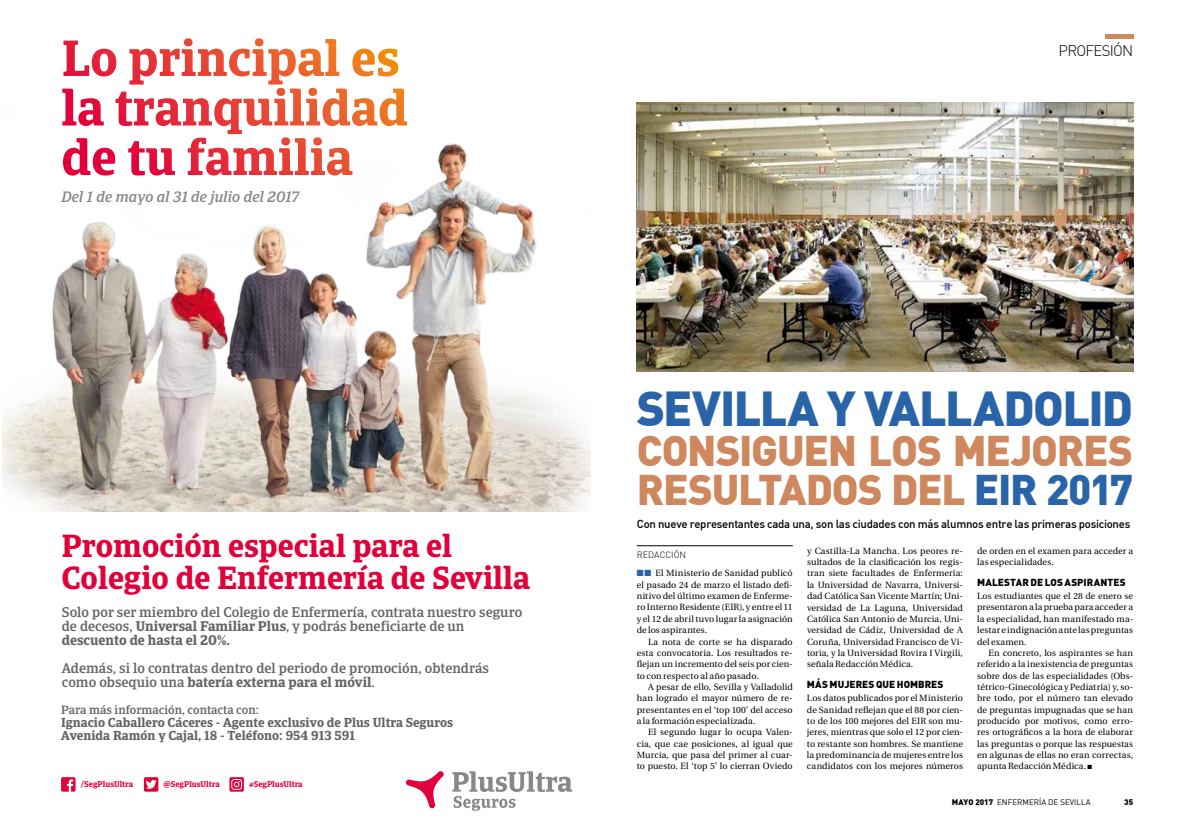
<style>
.page{position:relative;width:1180px;height:828px;background:#fff}
.page>*{position:absolute;margin:0;border:0;box-sizing:border-box;transform-origin:0 0}
.t1{font:900 48px "DIN";letter-spacing:-.025em;color:#2964a9}
.t2{font:900 42px/39px "DIN";letter-spacing:-.03em;color:#cf875e;text-align:right}
.t3{font:700 31.9px/31.9px "Catalana";color:#e2003b}
.t4{font:italic 500 15px "Catalana";color:#87888a}
.t5{font:300 15px "DIN";letter-spacing:-.05em;color:#000}
.t6{font:500 14px/14px "Catalana";color:#646567}
.t7{font:700 13px/13px "Catalana";color:#646567}
.t8{font:500 12px "Catalana";color:#646567}
.t9{font:500 11.5px "DIN";letter-spacing:-.025em;color:#000}
.t10{font:900 10px "DIN Alternate";letter-spacing:.005em;color:#000}
.t11{font:9px/11.3px "Utopia";letter-spacing:.01em;color:#000;text-align:justify}
.t12{font:300 9px "DIN";color:#000}
.t13{font:700 8.3px "Catalana";color:#e2003b}
.t14{font:8px "DIN";color:#000}
.t15{font:900 8px "DIN";color:#000}
.s1{font-weight:700}
.s2{color:#2964a9}
.s3{font-weight:900}
</style>
<div class="page">
<hr style="left:636px;top:545px;width:156px;height:1px;background:#000">
<img style="left:636px;top:102px;width:496px;height:269px">
<img style="left:2px;top:109px;width:588px;height:402px">
<svg style="left:452px;top:771px;width:120px;height:40px"></svg>
<svg style="left:406px;top:771px;width:38px;height:37px"></svg>
<svg style="left:229px;top:777px;width:15px;height:14px"></svg>
<svg style="left:144px;top:777px;width:14px;height:14px"></svg>
<svg style="left:61px;top:777px;width:15px;height:14px"></svg>
<svg style="left:63px;top:38px;width:335px;height:47px"></svg>
<hr style="left:1104px;top:34px;width:28px;height:4px;background:#cf875e">
<h3 class="t4" style="left:61px;top:187px;width:239px">Del 1 de mayo al 31 de julio del 2017</h3>
<h3 class="t3" style="left:61px;top:530px;width:470px">Promoción especial para el<br>Colegio de Enfermería de Sevilla</h3>
<h3 class="t6" style="left:62px;top:605px;width:462px">Solo por ser miembro del Colegio de Enfermería, contrata nuestro seguro de decesos, <span class="s1">Universal Familiar Plus</span>, y podrás beneficiarte de un <span class="s1">descuento de hasta el 20%.</span></h3>
<h3 class="t6" style="left:62px;top:661px;width:428px">Además, si lo contratas dentro del periodo de promoción, obtendrás como obsequio una <span class="s1">batería externa para el móvil</span>.</h3>
<h3 class="t8" style="left:61px;top:703px;width:199px">Para más información, contacta con:</h3>
<h3 class="t7" style="left:61px;top:716px;width:393px">Ignacio Caballero Cáceres - Agente exclusivo de Plus Ultra Seguros<br>Avenida Ramón y Cajal, 18 - Teléfono: 954 913 591</h3>
<p class="t13" style="left:81px;top:778px;width:54px">/SegPlusUltra</p>
<p class="t13" style="left:163px;top:778px;width:58px">@SegPlusUltra</p>
<p class="t13" style="left:249px;top:778px;width:55px">#SegPlusUltra</p>
<h3 class="t5" style="left:1058px;top:42px;width:76px">PROFESIÓN</h3>
<h1 class="t1" style="left:636px;top:376px;width:498px">SEVILLA Y VALLADOLID</h1>
<h2 class="t2" style="left:636px;top:428px;width:342px">CONSIGUEN LOS MEJO</h2>
<h2 class="t2" style="left:636px;top:428px;width:498px">RES<br>RESULTADOS DEL <span class="s2">EIR 2017</span></h2>
<p class="t9" style="left:636px;top:517px;width:495px">Con nueve representantes cada una, son las ciudades con más alumnos entre las primeras posiciones</p>
<p class="t12" style="left:636px;top:549px;width:51px">REDACCIÓN</p>
<p class="t11" style="left:636px;top:568px;width:157px"><span class="s2">■■</span> El Ministerio de Sanidad publicó el pasado 24 de marzo el listado defi&shy;nitivo del último examen de Enferme&shy;ro Interno Residente (EIR), y entre el 11 y el 12 de abril tuvo lugar la asignación de los aspirantes.</p>
<p class="t11" style="left:636px;top:636px;width:157px;text-indent:11px">La nota de corte se ha disparado esta convocatoria. Los resultados re&shy;flejan un incremento del seis por cien&shy;to con respecto al año pasado.</p>
<p class="t11" style="left:636px;top:681px;width:157px;text-indent:11px">A pesar de ello, Sevilla y Valladolid han logrado el mayor número de re&shy;presentantes en el ‘top 100’ del acceso a la formación especializada.</p>
<p class="t11" style="left:636px;top:726px;width:157px;text-indent:11px">El segundo lugar lo ocupa Valen&shy;cia, que cae posiciones, al igual que Murcia, que pasa del primer al cuar&shy;to puesto. El ‘top 5’ lo cierran Oviedo</p>
<p class="t11" style="left:806px;top:545px;width:157px">y Castilla-La Mancha. Los peores re&shy;sultados de la clasificación los regis&shy;tran siete facultades de Enfermería: la Universidad de Navarra, Universi&shy;dad Católica San Vicente Martín; Uni&shy;versidad de La Laguna, Universidad Católica San Antonio de Murcia, Uni&shy;versidad de Cádiz, Universidad de A Coruña, Universidad Francisco de Vi&shy;toria, y la Universidad Rovira I Virgili, señala Redacción Médica.</p>
<p class="t10" style="left:806px;top:677px;width:138px">MÁS MUJERES QUE HOMBRES</p>
<p class="t11" style="left:806px;top:692px;width:157px">Los datos publicados por el Ministerio de Sanidad reflejan que el 88 por cien&shy;to de los 100 mejores del EIR son mu&shy;jeres, mientras que solo el 12 por cien&shy;to restante son hombres. Se mantiene la predominancia de mujeres entre los candidatos con los mejores números</p>
<p class="t11" style="left:977px;top:545px;width:157px">de orden en el examen para acceder a las especialidades.</p>
<p class="t10" style="left:977px;top:575px;width:150px">MALESTAR DE LOS ASPIRANTES</p>
<p class="t11" style="left:977px;top:590px;width:157px">Los estudiantes que el 28 de enero se presentaron a la prueba para acceder a la especialidad, han manifestado ma&shy;lestar e indignación ante las preguntas del examen.</p>
<p class="t11" style="left:977px;top:647px;width:157px;text-indent:11px">En concreto, los aspirantes se han referido a la inexistencia de preguntas sobre dos de las especialidades (Obs&shy;tétrico-Ginecológica y Pediatría) y, so&shy;bre todo, por el número tan elevado de preguntas impugnadas que se han producido por motivos, como erro&shy;res ortográficos a la hora de elaborar las preguntas o porque las respuestas en algunas de ellas no eran correctas, apunta Redacción Médica. ■</p>
<p class="t14" style="left:951px;top:797px;width:140px"><span class="s3">MAYO 2017</span> ENFERMERÍA DE SEVILLA</p>
<p class="t15" style="left:1124px;top:797px;width:10px">35</p>
</div>
